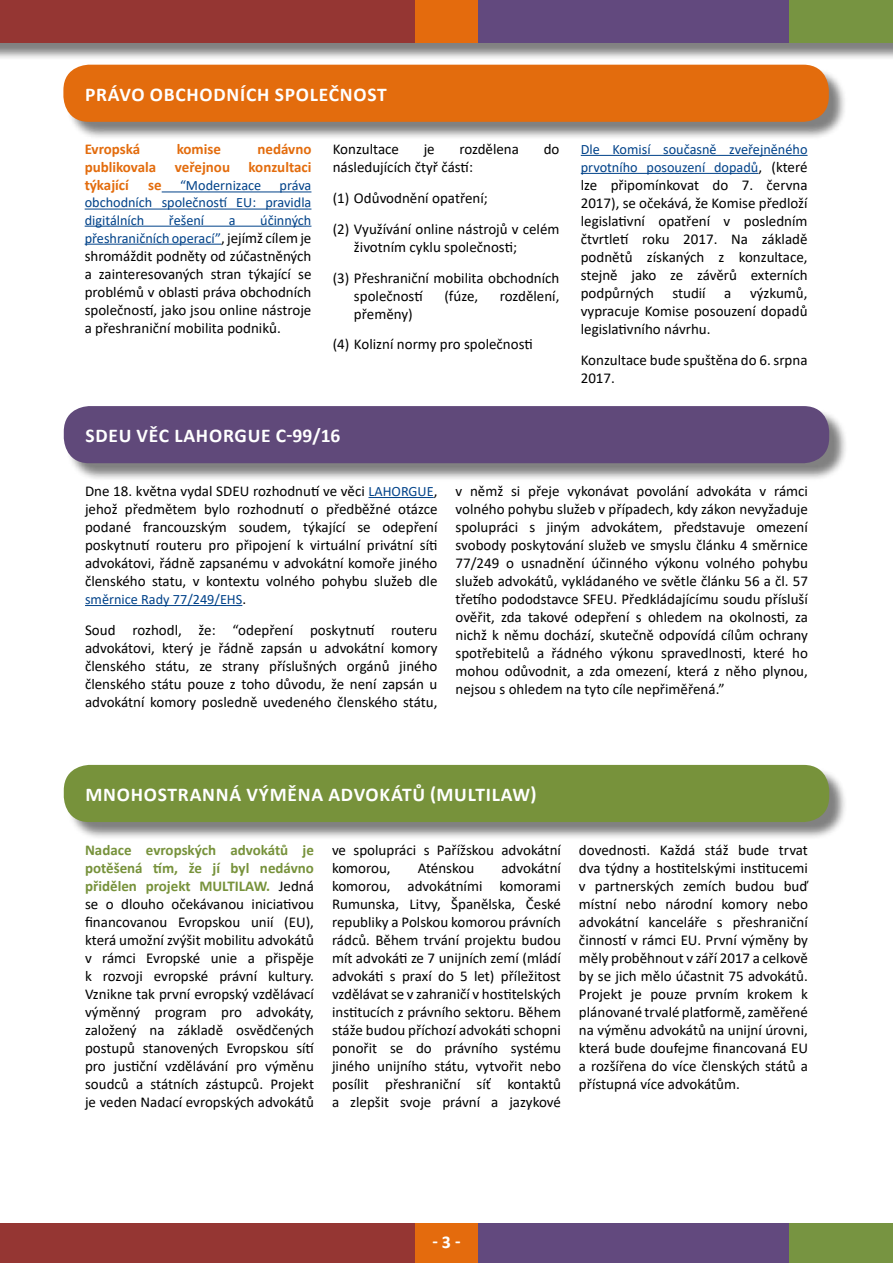
<style>
.page{position:relative;width:893px;height:1263px;background:#fff}
.page>*{position:absolute;margin:0;border:0;box-sizing:border-box;transform-origin:0 0}
.t1{font:700 19.5px "Calibri";letter-spacing:.04em;color:#fff}
.t2{font:700 18px "Calibri";color:#fff}
.t3{font:15px/18px "Calibri";color:#000;text-align:justify}
.t4{font:700 15px/18px "Calibri";color:#e36c0d;text-align:justify}
.t5{font:14.25px/17.1px "Calibri";color:#004289;text-align:justify}
.s1{font-weight:700;font-size:15px;color:#e36c0d}
.s2{font-size:15px;color:#000}
.s3{font-size:14.25px;color:#004289}
.s4{font-weight:700;color:#77923b}
</style>
<div class="page">
<div style="left:0;top:1223px;width:415px;height:40px;background:#953633"></div>
<div style="left:478px;top:1223px;width:311px;height:40px;background:#62497e"></div>
<div style="left:415px;top:1223px;width:63px;height:40px;background:#e46b0d"></div>
<div style="left:789px;top:1223px;width:104px;height:40px;background:#779441"></div>
<div style="left:0;top:0;width:893px;height:61px;background:#000;opacity:.5"></div>
<div style="left:0;top:0;width:415px;height:43px;background:#953633"></div>
<div style="left:478px;top:0;width:311px;height:43px;background:#62497e"></div>
<div style="left:415px;top:0;width:63px;height:43px;background:#e46b0d"></div>
<div style="left:789px;top:0;width:104px;height:43px;background:#779441"></div>
<div style="left:66px;top:67px;width:781px;height:74px;background:#000;opacity:.5"></div>
<div style="left:63px;top:65px;width:766px;height:57px;background:#e36c0d;border-radius:26px"></div>
<div style="left:66px;top:408px;width:782px;height:74px;background:#000;opacity:.5"></div>
<div style="left:64px;top:406px;width:765px;height:57px;background:#60497a;border-radius:26px"></div>
<div style="left:66px;top:767px;width:782px;height:74px;background:#000;opacity:.5"></div>
<div style="left:64px;top:765px;width:765px;height:57px;background:#77923b;border-radius:26px"></div>
<hr style="left:162px;top:191px;width:149px;height:1px;background:#004289">
<hr style="left:85px;top:209px;width:226px;height:1px;background:#004289">
<hr style="left:85px;top:226px;width:226px;height:1px;background:#004289">
<hr style="left:85px;top:244px;width:136px;height:1px;background:#004289">
<hr style="left:581px;top:155px;width:226px;height:1px;background:#004289">
<hr style="left:581px;top:173px;width:177px;height:1px;background:#004289">
<hr style="left:368px;top:497px;width:66px;height:1px;background:#004289">
<hr style="left:85px;top:605px;width:157px;height:1px;background:#004289">
<h1 class="t1" style="left:85px;top:80px;width:303px">PRÁVO OBCHODNÍCH SPOLEČNOST</h1>
<p class="t4" style="left:85px;top:140px;width:228px;text-indent:173px">nedávno publikovala veřejnou konzultaci týkající</p>
<p class="t4" style="left:85px;top:140px;width:57px">Evropská</p>
<p class="t4" style="left:177px;top:140px;width:46px">komise</p>
<p class="t5" style="left:85px;top:177px;width:228px;text-indent:195px">práva obchodních společností EU: pravidla digitálních</p>
<p class="t5" style="left:148px;top:177px;width:115px"><span class="s1">se</span> “Modernizace</p>
<p class="t5" style="left:85px;top:210px;width:228px;line-height:18px;text-align:right">účinných<br>přeshraničních operací”<span class="s2">, jejímž cílem je</span></p>
<p class="t3" style="left:85px;top:246px;width:228px">shromáždit podněty od zúčastněných a zainteresovaných stran týkající se problémů v oblasti práva obchodních společností, jako jsou online nástroje a přeshraniční mobilita podniků.</p>
<p class="t5" style="left:169px;top:211px;width:37px">řešení</p>
<p class="t5" style="left:229px;top:211px;width:8px">a</p>
<p class="t3" style="left:333px;top:140px;width:68px">Konzultace</p>
<p class="t3" style="left:424px;top:140px;width:13px">je</p>
<p class="t3" style="left:459px;top:140px;width:61px">rozdělena</p>
<p class="t3" style="left:544px;top:140px;width:17px">do</p>
<p class="t3" style="left:333px;top:152px;width:228px;line-height:30.8px;text-align:left">následujících čtyř částí:<br>(1) Odůvodnění opatření;<br>(2) Využívání online nástrojů v celém</p>
<p class="t3" style="left:333px;top:231px;width:228px;line-height:30.8px;text-indent:21px">životním cyklu společnosti;<br>(3) Přeshraniční mobilita obchodních</p>
<p class="t3" style="left:354px;top:286px;width:70px">společností</p>
<p class="t3" style="left:444px;top:286px;width:35px">(fúze,</p>
<p class="t3" style="left:500px;top:286px;width:61px">rozdělení,</p>
<p class="t3" style="left:333px;top:298px;width:202px;line-height:30.8px;text-indent:21px">přeměny)<br>(4) Kolizní normy pro společnosti</p>
<h1 class="t1" style="left:85px;top:422px;width:257px">SDEU VĚC LAHORGUE C-99/16</h1>
<p class="t5" style="left:581px;top:140px;width:228px;line-height:18px">Dle Komisí současně zveřejněného prvotního posouzení dopadů<span class="s2">, (které</span></p>
<p class="t3" style="left:581px;top:175px;width:228px">lze připomínkovat do 7. června 2017), se očekává, že Komise předloží legislativní opatření v posledním čtvrtletí roku 2017. Na základě podnětů získaných z konzultace, stejně jako ze závěrů externích podpůrných studií a výzkumů, vypracuje Komise posouzení dopadů legislativního návrhu.</p>
<p class="t3" style="left:581px;top:350px;width:228px">Konzultace bude spuštěna do 6. srpna<br>2017.</p>
<p class="t3" style="left:85px;top:481px;width:354px">Dne 18. května vydal SDEU rozhodnutí ve věci <span class="s3">LAHORGUE</span>, jehož předmětem bylo rozhodnutí o předběžné otázce podané francouzským soudem, týkající se odepření poskytnutí routeru pro připojení k virtuální privátní síti advokátovi, řádně zapsanému v advokátní komoře jiného členského statu, v kontextu volného pohybu služeb dle</p>
<p class="t5" style="left:85px;top:590px;width:163px">směrnice Rady 77/249/EHS<span class="s2">.</span></p>
<p class="t3" style="left:85px;top:620px;width:354px">Soud rozhodl, že: “odepření poskytnutí routeru advokátovi, který je řádně zapsán u advokátní komory členského státu, ze strany příslušných orgánů jiného členského státu pouze z toho důvodu, že není zapsán u advokátní komory posledně uvedeného členského státu,</p>
<p class="t3" style="left:455px;top:481px;width:354px">v němž si přeje vykonávat povolání advokáta v rámci volného pohybu služeb v případech, kdy zákon nevyžaduje spolupráci s jiným advokátem, představuje omezení svobody poskytování služeb ve smyslu článku 4 směrnice 77/249 o usnadnění účinného výkonu volného pohybu služeb advokátů, vykládaného ve světle článku 56 a čl. 57 třetího pododstavce SFEU. Předkládajícímu soudu přísluší ověřit, zda takové odepření s ohledem na okolnosti, za nichž k němu dochází, skutečně odpovídá cílům ochrany spotřebitelů a řádného výkonu spravedlnosti, které ho mohou odůvodnit, a zda omezení, která z něho plynou, nejsou s ohledem na tyto cíle nepřiměřená.”</p>
<h1 class="t1" style="left:85px;top:780px;width:453px">MNOHOSTRANNÁ VÝMĚNA ADVOKÁTŮ (MULTILAW)</h1>
<p class="t3" style="left:85px;top:840px;width:231px"><span class="s4">Nadace evropských advokátů je potěšená tím, že jí byl nedávno přidělen projekt MULTILAW.</span> Jedná se o dlouho očekávanou iniciativou financovanou Evropskou unií (EU), která umožní zvýšit mobilitu advokátů v rámci Evropské unie a přispěje k rozvoji evropské právní kultury.<br>Vznikne tak první evropský vzdělávací výměnný program pro advokáty, založený na základě osvědčených postupů stanovených Evropskou sítí pro justiční vzdělávání pro výměnu soudců a státních zástupců. Projekt je veden Nadací evropských advokátů</p>
<p class="t3" style="left:332px;top:840px;width:230px">ve spolupráci s Pařížskou advokátní komorou,</p>
<p class="t3" style="left:332px;top:858px;width:230px;text-indent:169px">advokátní komorou, advokátními komorami Rumunska, Litvy, Španělska, České republiky a Polskou komorou právních rádců. Během trvání projektu budou mít advokáti ze 7 unijních zemí (mládí advokáti s praxí do 5 let) příležitost vzdělávat se v zahraničí v hostitelských institucích z právního sektoru. Během stáže budou příchozí advokáti schopni ponořit se do právního systému jiného unijního státu, vytvořit nebo posílit přeshraniční síť kontaktů a zlepšit svoje právní a jazykové</p>
<p class="t3" style="left:418px;top:858px;width:58px">Aténskou</p>
<p class="t3" style="left:579px;top:840px;width:230px">dovednosti. Každá stáž bude trvat dva týdny a hostitelskými institucemi v partnerských zemích budou buď místní nebo národní komory nebo advokátní kanceláře s přeshraniční činností v rámci EU. První výměny by měly proběhnout v září 2017 a celkově by se jich mělo účastnit 75 advokátů.<br>Projekt je pouze prvním krokem k plánované trvalé platformě, zaměřené na výměnu advokátů na unijní úrovni, která bude doufejme financovaná EU a rozšířena do více členských států a přístupná více advokátům.</p>
<p class="t2" style="left:432px;top:1230px;width:30px">- 3 -</p>
</div>
